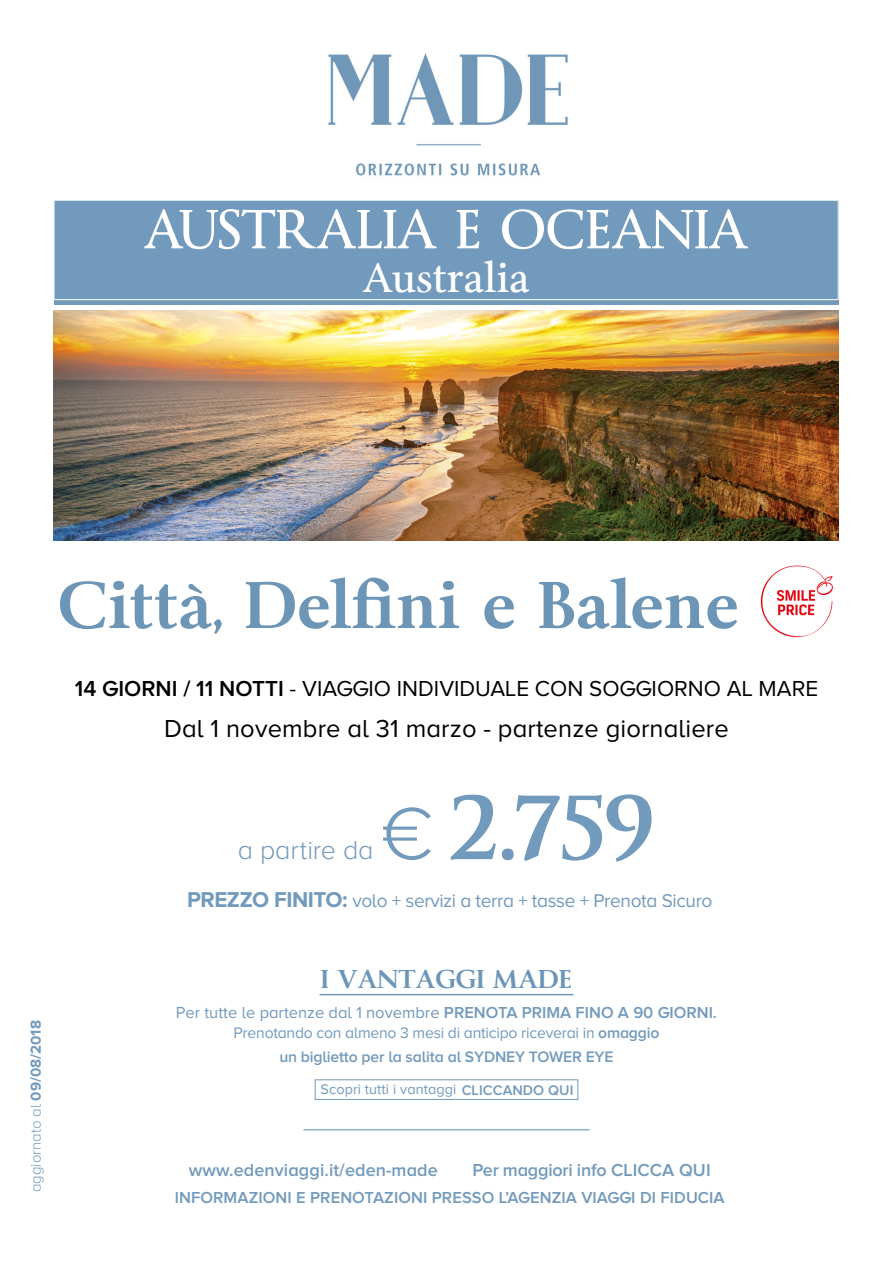
<style>
.page{position:relative;width:893px;height:1263px;background:#fff}
.page>*{position:absolute;margin:0;border:0;box-sizing:border-box;transform-origin:0 0}
.t1{font:700 84.45px "Byington";color:#729abc}
.t2{font:700 61.2px "Byington";color:#6d96b6}
.nomeUnaPagina{font:51px "Byington";color:#fff}
.nomeUnaPagina-2{font:38.25px "Byington";color:#fff}
.t3{font:300 26.7px "Proxima Nova A";letter-spacing:-.005em;color:#729abc}
.testo{font:25.5px "Proxima Nova A";letter-spacing:.005em;color:#000}
.nomeUnaPagina-3{font:700 24px "Byington";color:#6b96ba}
.tipoInfoTour{font:22.5px "Proxima Nova A";color:#000}
.testo-2{font:19.05px "Proxima Nova A";letter-spacing:-.02em;color:#729abc}
.testo-3{font:600 18px "Proxima Nova A";letter-spacing:.005em;color:#729abc}
.testo-4{font:600 18px "Proxima Nova A";letter-spacing:-.015em;color:#729abc}
.nomeUnaPagina-4{font:16.5px "Proxima Nova A";color:#729abc}
.testo-5{font:600 16.5px "Proxima Nova A";letter-spacing:.005em;color:#729abc}
.nomeUnaPagina-5{font:15.75px "Proxima Nova A";letter-spacing:-.015em;color:#729abc}
.nomeUnaPagina-6{font:600 15.75px "Proxima Nova A";letter-spacing:-.01em;color:#729abc}
.t4{font:300 15px "Proxima Nova A";color:#729abc}
.testo-6{font:14.4px "Proxima Nova A";letter-spacing:.005em;color:#729abc}
.s1{font-weight:600}
.s2{font-family:"Proxima Nova A";font-weight:300;font-size:76.5px}
.s3{font-weight:700;font-size:22.35px}
.s4{font-weight:700}
</style>
<div class="page">
<hr style="left:303px;top:1129px;width:286px;height:1px;background:#6b96ba">
<img style="left:53px;top:311px;width:786px;height:229px">
<img style="left:328px;top:53px;width:240px;height:123px">
<div style="left:54px;top:200px;width:785px;height:104px;background:#729abc"></div>
<hr style="left:54px;top:200px;width:785px;height:1px;background:#fff">
<hr style="left:54px;top:201px;width:1px;height:98px;background:#fff">
<hr style="left:838px;top:201px;width:1px;height:98px;background:#fff">
<hr style="left:54px;top:299px;width:785px;height:1px;background:#fff">
<img style="left:760px;top:565px;width:73px;height:73px">
<hr style="left:320px;top:994px;width:253px;height:1px;background:#729abc">
<div style="left:315px;top:1079px;width:263px;height:21px;border:1px solid #729abc"></div>
<p class="nomeUnaPagina" style="left:144px;top:199px;width:606px">AUSTRALIA E OCEANIA</p>
<p class="nomeUnaPagina-2" style="left:363px;top:254px;width:168px">Australia</p>
<p class="t2" style="left:58px;top:568px;width:683px">Città, Delfini e Balene</p>
<p class="tipoInfoTour" style="left:75px;top:676px;width:745px"><span class="s1">14 GIORNI / 11 NOTTI</span> - VIAGGIO INDIVIDUALE CON SOGGIORNO AL MARE</p>
<p class="testo" style="left:164px;top:714px;width:566px">Dal 1 novembre al 31 marzo - partenze giornaliere</p>
<p class="t3" style="left:238px;top:835px;width:137px">a partire da</p>
<p class="t1" style="left:380px;top:776px;width:276px"><span class="s2">€</span> 2.759</p>
<p class="testo-2" style="left:187px;top:890px;width:527px"><span class="s3">PREZZO FINITO:</span> volo + servizi a terra + tasse + Prenota Sicuro</p>
<p class="t4" style="left:28px;top:1192px;width:173px;rotate:-90deg">aggiornato al <span class="s4">09/08/2018</span></p>
<p class="nomeUnaPagina-3" style="left:321px;top:964px;width:253px">I VANTAGGI MADE</p>
<p class="nomeUnaPagina-4" style="left:176px;top:1003px;width:542px">Per tutte le partenze dal 1 novembre <span class="s1">PRENOTA PRIMA FINO A 90 GIORNI.</span></p>
<p class="nomeUnaPagina-5" style="left:234px;top:1024px;width:427px">Prenotando con almeno 3 mesi di anticipo riceverai in <span class="s1">omaggio</span></p>
<p class="nomeUnaPagina-6" style="left:279px;top:1048px;width:336px">un biglietto per la salita al SYDNEY TOWER EYE</p>
<p class="testo-6" style="left:321px;top:1081px;width:254px">Scopri tutti i vantaggi <span class="s1">CLICCANDO QUI</span></p>
<p class="testo-3" style="left:189px;top:1159px;width:250px">www.edenviaggi.it/eden-made</p>
<p class="testo-4" style="left:472px;top:1159px;width:240px">Per maggiori info CLICCA QUI</p>
<p class="testo-5" style="left:175px;top:1188px;width:551px">INFORMAZIONI E PRENOTAZIONI PRESSO L’AGENZIA VIAGGI DI FIDUCIA</p>
</div>
